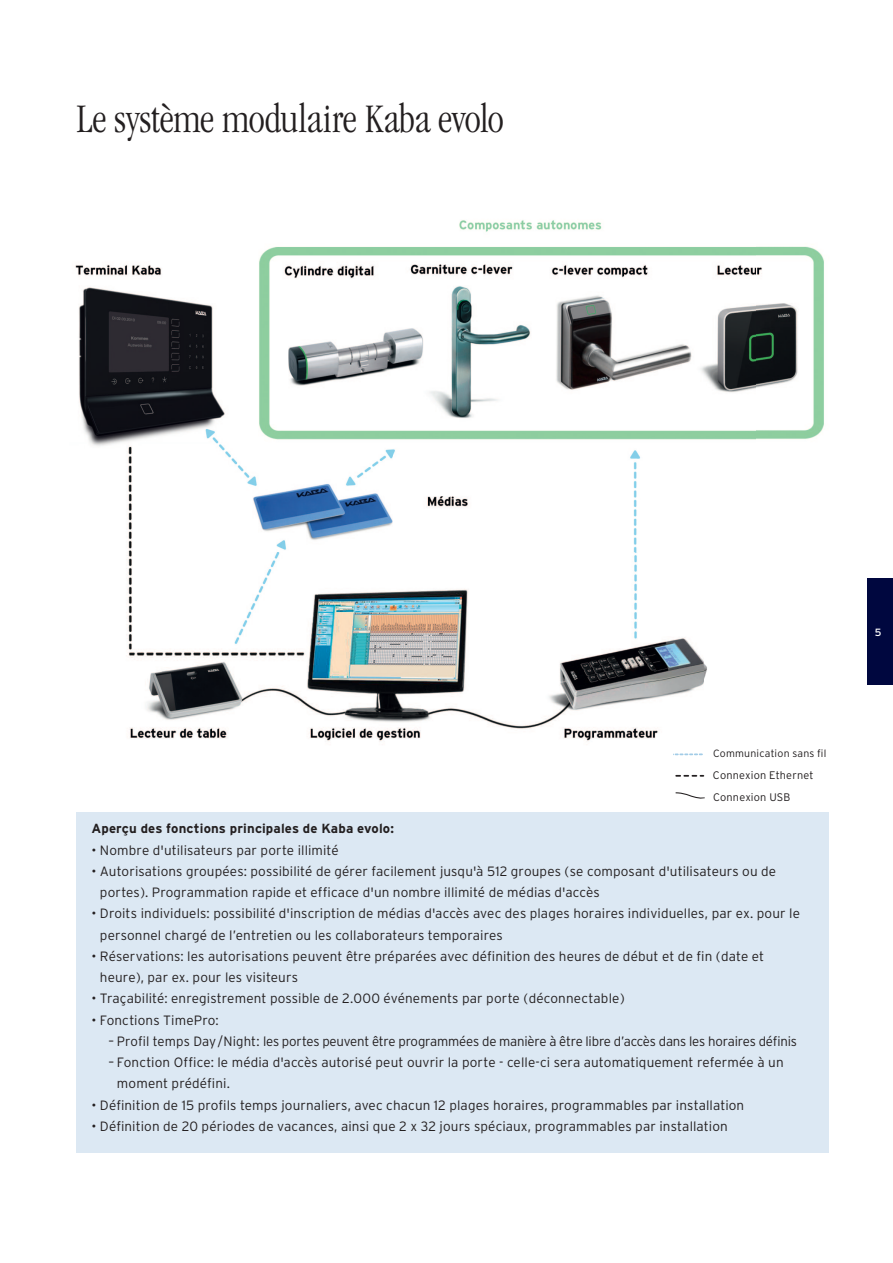
<style>
.page{position:relative;width:893px;height:1263px;background:#fff}
.page>*{position:absolute;margin:0;border:0;box-sizing:border-box;transform-origin:0 0}
.t1{font:300 condensed 42px "Garamond";letter-spacing:-.005em;color:#231f20}
.t2{font:300 13.5px/21.3px "Interstate";letter-spacing:.01em;color:#231f20}
.t3{font:300 13.5px "Interstate";letter-spacing:-.015em;color:#231f20}
.t4{font:700 13.2px "Interstate";letter-spacing:.01em;color:#231f20}
.t5{font:300 10.95px/21.1px "Interstate";letter-spacing:.02em;color:#231f20}
.t6{font:300 10.5px "Interstate";letter-spacing:.02em;color:#231f20}
.t7{font:10.5px "Interstate";color:#fff}
</style>
<div class="page">
<img style="left:75px;top:220px;width:750px;height:536px">
<div style="left:77px;top:812px;width:752px;height:340px;background:#dce8f3"></div>
<svg style="left:674px;top:753px;width:30px;height:2px"></svg>
<svg style="left:675px;top:775px;width:28px;height:2px"></svg>
<svg style="left:676px;top:792px;width:29px;height:7px"></svg>
<div style="left:867px;top:578px;width:26px;height:107px;background:#00073f"></div>
<h1 class="t1" style="left:77px;top:96px;width:429px">Le système modulaire Kaba evolo</h1>
<p class="t6" style="left:713px;top:748px;width:115px">Communication sans fil</p>
<p class="t5" style="left:713px;top:765px;width:102px">Connexion Ethernet<br>Connexion USB</p>
<p class="t4" style="left:91px;top:821px;width:304px">Aperçu des fonctions principales de Kaba evolo:</p>
<p class="t2" style="left:91px;top:839px;width:249px">• Nombre d'utilisateurs par porte illimité</p>
<p class="t2" style="left:100px;top:860px;width:678px;text-indent:-9px">• Autorisations groupées: possibilité de gérer facilement jusqu'à 512 groupes ( se composant d'utilisateurs ou de portes ). Programmation rapide et efficace d'un nombre illimité de médias d'accès</p>
<p class="t2" style="left:100px;top:903px;width:701px;text-indent:-9px">• Droits individuels: possibilité d'inscription de médias d'accès avec des plages horaires individuelles, par ex. pour le personnel chargé de l’entretien ou les collaborateurs temporaires</p>
<p class="t2" style="left:100px;top:945px;width:666px;text-indent:-9px">• Réservations: les autorisations peuvent être préparées avec définition des heures de début et de fin ( date et heure ), par ex. pour les visiteurs</p>
<p class="t2" style="left:91px;top:988px;width:535px">• Traçabilité: enregistrement possible de 2.000 événements par porte ( déconnectable )</p>
<p class="t2" style="left:91px;top:1009px;width:129px">• Fonctions TimePro:</p>
<p class="t3" style="left:108px;top:1033px;width:690px">– Profil temps Day / Night: les portes peuvent être programmées de manière à être libre d’accès dans les horaires définis</p>
<p class="t2" style="left:117px;top:1052px;width:668px;text-indent:-9px">– Fonction Office: le média d'accès autorisé peut ouvrir la porte - celle-ci sera automatiquement refermée à un moment prédéfini.</p>
<p class="t2" style="left:91px;top:1094px;width:654px">• Définition de 15 profils temps journaliers, avec chacun 12 plages horaires, programmables par installation</p>
<p class="t2" style="left:91px;top:1115px;width:638px">• Définition de 20 périodes de vacances, ainsi que 2 x 32 jours spéciaux, programmables par installation</p>
<p class="t7" style="left:875px;top:626px;width:8px">6</p>
<p class="t7" style="left:875px;top:626px;width:8px">5</p>
</div>
